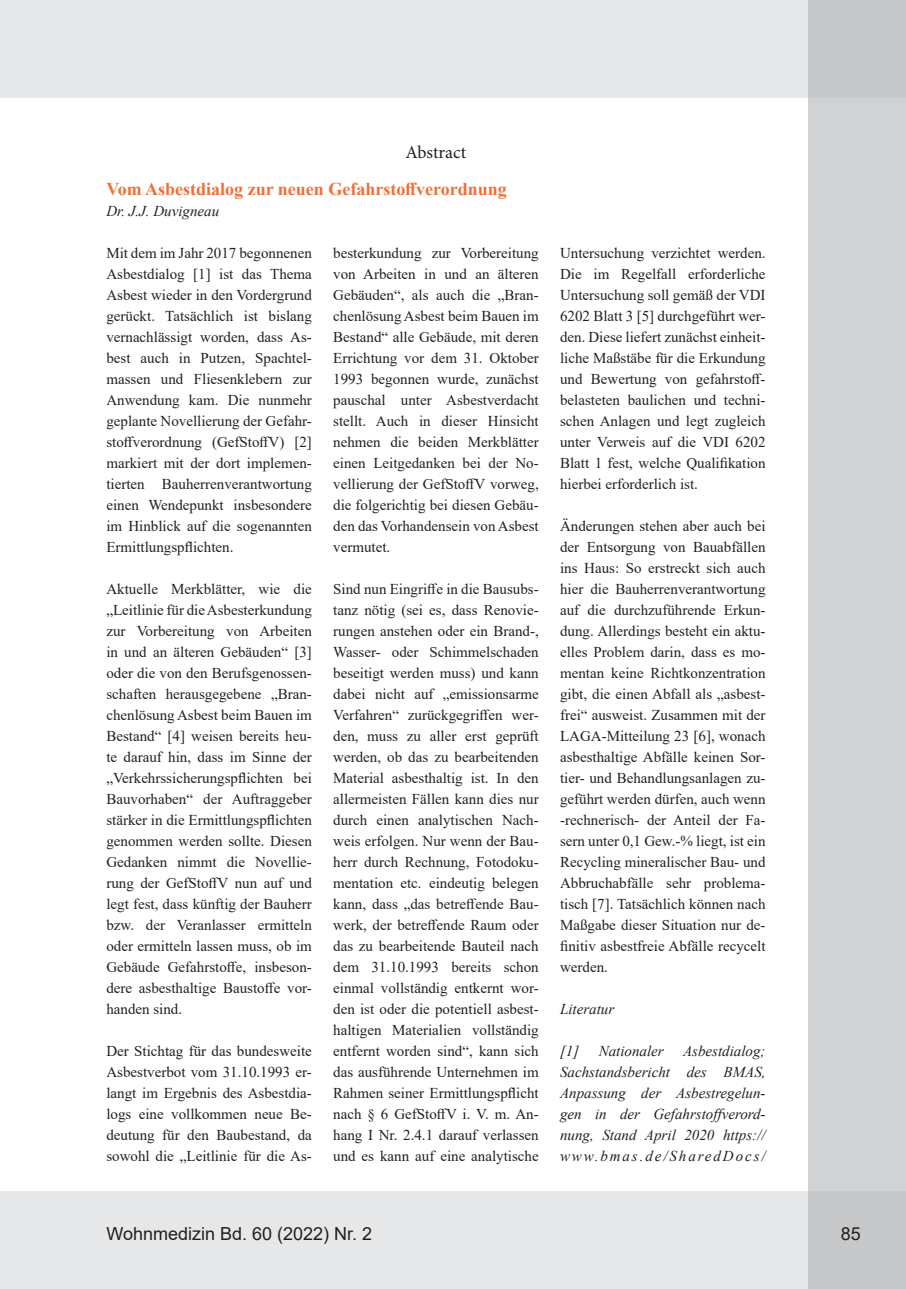
<style>
.page{position:relative;width:906px;height:1289px;background:#fff}
.page>*{position:absolute;margin:0;border:0;box-sizing:border-box;transform-origin:0 0}
.Überschrift_1{font:700 18px "Times New Roman";color:#f26e35}
.t1{font:18px "Arial";color:#231f20}
.t2{font:18px "Minion Pro";color:#231f20}
.Bildunterschrift{font:15px/21px "Times New Roman";color:#231f20;text-align:justify}
.Bildunterschrift-2{font:italic 15px/21px "Times New Roman";color:#231f20;text-align:justify}
.Autor{font:italic 15px "Times New Roman";color:#231f20}
</style>
<div class="page">
<div style="left:0;top:0;width:906px;height:98px;background:#e6e7e9"></div>
<div style="left:0;top:1191px;width:906px;height:97px;background:#e6e7e9"></div>
<div style="left:808px;top:98px;width:98px;height:1093px;background:#d1d2d4"></div>
<div style="left:808px;top:0;width:98px;height:98px;background:#c7c8ca"></div>
<div style="left:808px;top:1191px;width:98px;height:97px;background:#c7c8ca"></div>
<p class="t2" style="left:405px;top:140px;width:62px">Abstract</p>
<p class="Überschrift_1" style="left:106px;top:176px;width:402px">Vom Asbestdialog zur neuen Gefahrstoffverordnung</p>
<p class="Autor" style="left:106px;top:200px;width:114px">Dr. J.J. Duvigneau</p>
<p class="Bildunterschrift" style="left:106px;top:242px;width:207px">Mit dem im Jahr 2017 begonnenen Asbestdialog [1] ist das Thema Asbest wieder in den Vordergrund gerückt. Tatsächlich ist bislang vernachlässigt worden, dass As&shy;best auch in Putzen, Spachtel&shy;massen und Fliesenklebern zur Anwendung kam. Die nunmehr geplante Novellierung der Gefahr&shy;stoffverordnung (GefStoffV) [2] markiert mit der dort implemen&shy;tierten Bauherrenverantwortung einen Wendepunkt insbesondere im Hinblick auf die sogenannten Ermittlungspflichten.</p>
<p class="Bildunterschrift" style="left:106px;top:578px;width:207px">Aktuelle Merkblätter, wie die „Leitlinie für die Asbesterkundung zur Vorbereitung von Arbeiten in und an älteren Gebäuden“ [3] oder die von den Berufsgenossen&shy;schaften herausgegebene „Bran&shy;chenlösung Asbest beim Bauen im Bestand“ [4] weisen bereits heu&shy;te darauf hin, dass im Sinne der „Verkehrssicherungspflichten bei Bauvorhaben“ der Auftraggeber stärker in die Ermittlungspflichten genommen werden sollte. Diesen Gedanken nimmt die Novellie&shy;rung der GefStoffV nun auf und legt fest, dass künftig der Bauherr bzw. der Veranlasser ermitteln oder ermitteln lassen muss, ob im Gebäude Gefahrstoffe, insbeson&shy;dere asbesthaltige Baustoffe vor&shy;handen sind.</p>
<p class="Bildunterschrift" style="left:106px;top:1040px;width:207px">Der Stichtag für das bundesweite Asbestverbot vom 31.10.1993 er&shy;langt im Ergebnis des Asbestdia&shy;logs eine vollkommen neue Be&shy;deutung für den Baubestand, da sowohl die „Leitlinie für die As-</p>
<p class="Bildunterschrift" style="left:333px;top:242px;width:207px">besterkundung zur Vorbereitung von Arbeiten in und an älteren Gebäuden“, als auch die „Bran&shy;chenlösung Asbest beim Bauen im Bestand“ alle Gebäude, mit deren Errichtung vor dem 31. Oktober 1993 begonnen wurde, zunächst pauschal unter Asbestverdacht stellt. Auch in dieser Hinsicht nehmen die beiden Merkblätter einen Leitgedanken bei der No&shy;vellierung der GefStoffV vorweg, die folgerichtig bei diesen Gebäu&shy;den das Vorhandensein von Asbest vermutet.</p>
<p class="Bildunterschrift" style="left:333px;top:578px;width:207px">Sind nun Eingriffe in die Bausubs&shy;tanz nötig (sei es, dass Renovie&shy;rungen anstehen oder ein Brand-, Wasser- oder Schimmelschaden beseitigt werden muss) und kann dabei nicht auf „emissionsarme Verfahren“ zurückgegriffen wer&shy;den, muss zu aller erst geprüft werden, ob das zu bearbeitenden Material asbesthaltig ist. In den allermeisten Fällen kann dies nur durch einen analytischen Nach&shy;weis erfolgen. Nur wenn der Bau&shy;herr durch Rechnung, Fotodoku&shy;mentation etc. eindeutig belegen kann, dass „das betreffende Bau&shy;werk, der betreffende Raum oder das zu bearbeitende Bauteil nach dem 31.10.1993 bereits schon einmal vollständig entkernt wor&shy;den ist oder die potentiell asbest&shy;haltigen Materialien vollständig entfernt worden sind“, kann sich das ausführende Unternehmen im Rahmen seiner Ermittlungspflicht nach § 6 GefStoffV i. V. m. An&shy;hang I Nr. 2.4.1 darauf verlassen und es kann auf eine analytische</p>
<p class="Bildunterschrift" style="left:560px;top:242px;width:207px">Untersuchung verzichtet werden.<br>Die im Regelfall erforderliche Untersuchung soll gemäß der VDI 6202 Blatt 3 [5] durchgeführt wer&shy;den. Diese liefert zunächst einheit&shy;liche Maßstäbe für die Erkundung und Bewertung von gefahrstoff&shy;belasteten baulichen und techni&shy;schen Anlagen und legt zugleich unter Verweis auf die VDI 6202<br>Blatt 1 fest, welche Qualifikation hierbei erforderlich ist.</p>
<p class="Bildunterschrift" style="left:560px;top:515px;width:207px">Änderungen stehen aber auch bei der Entsorgung von Bauabfällen ins Haus: So erstreckt sich auch hier die Bauherrenverantwortung auf die durchzuführende Erkun&shy;dung. Allerdings besteht ein aktu&shy;elles Problem darin, dass es mo&shy;mentan keine Richtkonzentration gibt, die einen Abfall als „asbest&shy;frei“ ausweist. Zusammen mit der LAGA-Mitteilung 23 [6], wonach asbesthaltige Abfälle keinen Sor&shy;tier- und Behandlungsanlagen zu&shy;geführt werden dürfen, auch wenn -rechnerisch- der Anteil der Fa&shy;sern unter 0,1 Gew.-% liegt, ist ein Recycling mineralischer Bau- und Abbruchabfälle sehr problema&shy;tisch [7]. Tatsächlich können nach Maßgabe dieser Situation nur de&shy;finitiv asbestfreie Abfälle recycelt werden.</p>
<p class="Bildunterschrift-2" style="left:560px;top:998px;width:56px">Literatur</p>
<p class="Bildunterschrift-2" style="left:560px;top:1040px;width:21px">[1]</p>
<p class="Bildunterschrift-2" style="left:599px;top:1040px;width:67px">Nationaler</p>
<p class="Bildunterschrift-2" style="left:560px;top:1040px;width:207px;text-indent:123px">Asbestdialog; Sachstandsbericht des BMAS, Anpassung der Asbestregelun&shy;gen in der Gefahrstoffverord&shy;nung, Stand April 2020 https:// www.bmas.de/SharedDocs/</p>
<p class="t1" style="left:106px;top:1221px;width:267px">Wohnmedizin Bd. 60 (2022) Nr. 2</p>
<p class="t1" style="left:840px;top:1221px;width:22px">85</p>
</div>
